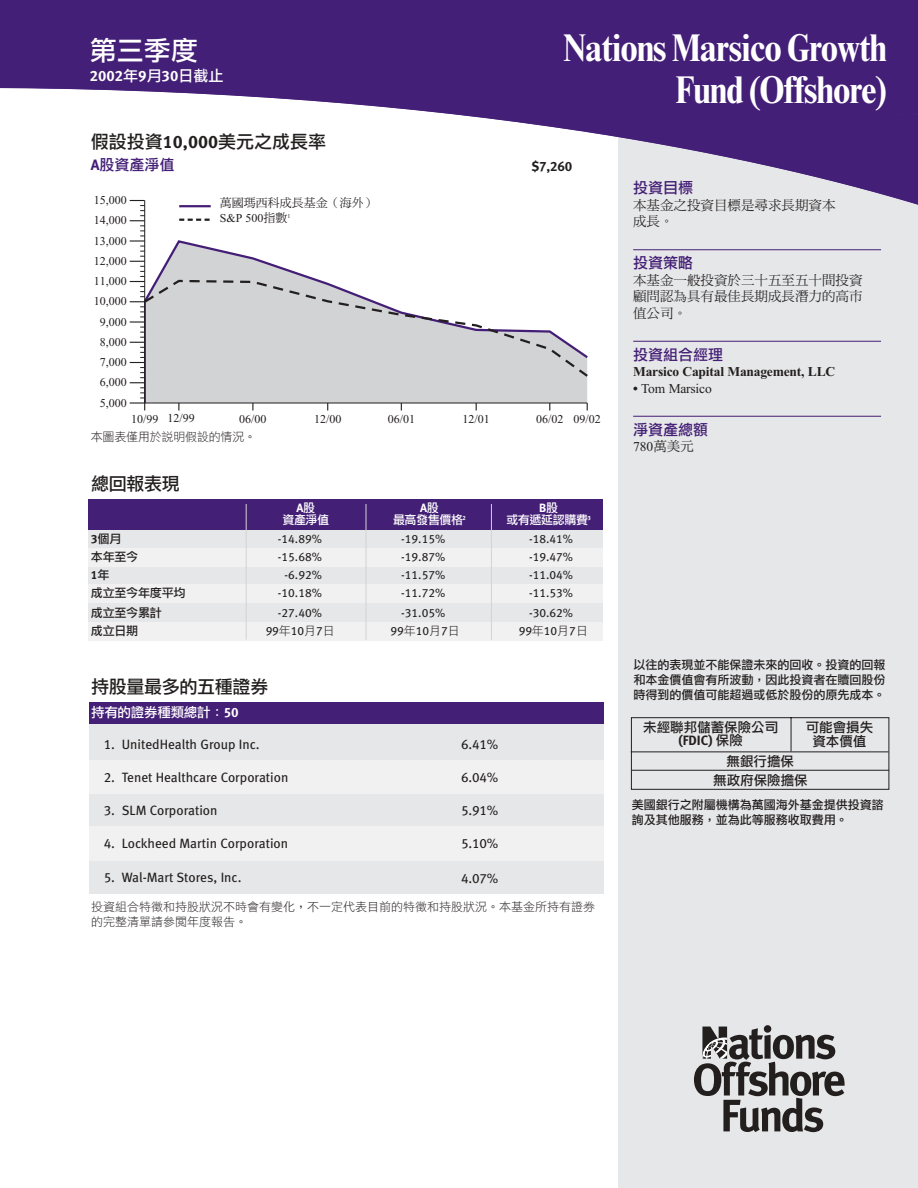
<style>
.page{position:relative;width:918px;height:1188px;background:#fff}
.page>*{position:absolute;margin:0;border:0;box-sizing:border-box;transform-origin:0 0}
.t1{font:700 condensed 39px/42px "Times New Roman";letter-spacing:-.025em;color:#fff;text-align:right}
.t2{font:27px "DF Li Hei Md HK BF";color:#fff}
.t3{font:18px "DF Li Hei Md HK BF";letter-spacing:-.015em;color:#231f1f}
.t4{font:15px "DF Li Hei Md HK BF";color:#441f76}
.t5{font:700 15px "Meta Bank";color:#fff}
.t6{font:13.5px "Meta Bank";color:#231f1f}
.t7{font:13.5px/16.5px "DF Ming Md HK BF";color:#231f1f}
.t8{font:13.5px/13.5px "DF Li Hei Md HK BF";color:#231f1f;text-align:center}
.t9{font:700 13.5px "Times";letter-spacing:-.015em;color:#231f1f}
.t10{font:13.5px "Times";letter-spacing:-.015em;color:#231f1f}
.t11{font:700 13.5px "Meta Bank";color:#231f1f}
.t12{font:13.5px "DF Li Hei Md HK BF";letter-spacing:-.015em;color:#fff}
.t13{font:12px "Meta Bank";color:#231f1f}
.t14{font:12px/15px "DF Li Hei Md HK BF";color:#231f1f}
.t15{font:12px "Times";color:#231f1f}
.t16{font:12px/15px "DF Li Hei Lt HK BF";color:#231f1f}
.t17{font:12px "DF Li Hei Md HK BF";letter-spacing:-.035em;color:#fff}
.t18{font:12px "DF Ming Md HK BF";color:#231f1f}
.t19{font:700 12px "Meta Bank";color:#fff}
.t20{font:700 12px "Meta Bank";color:#231f1f}
.s1{font-family:"DF Li Hei Md HK BF";font-weight:400}
.s2{font-family:"Meta Bank";font-weight:700}
.s3{font-style:inherit}
.s4{font-family:"DF Ming Md HK BF"}
.s5{font-family:"DF Li Hei Lt HK BF"}
.s6{font-weight:700}
</style>
<div class="page">
<div style="left:618px;top:134px;width:300px;height:1054px;background:#e6e7e8"></div>
<svg style="left:0;top:0;width:918px;height:205px;fill:#441f77"></svg>
<div style="left:467px;top:158px;width:107px;height:18px;background:#fff"></div>
<div style="left:88px;top:178px;width:518px;height:253px;background:#fff"></div>
<svg style="left:145px;top:239px;width:442px;height:164px"></svg>
<svg style="left:145px;top:279px;width:442px;height:100px"></svg>
<svg style="left:130px;top:200px;width:15px;height:211px"></svg>
<hr style="left:179px;top:205px;width:32px;height:2px;background:#441e76">
<svg style="left:179px;top:219px;width:31px;height:2px"></svg>
<hr style="left:145px;top:403px;width:442px;height:1px;background:#231f1f">
<hr style="left:144px;top:201px;width:1px;height:202px;background:#231f1f">
<hr style="left:633px;top:249px;width:248px;height:1px;background:#441f76">
<hr style="left:633px;top:341px;width:248px;height:1px;background:#441f76">
<hr style="left:633px;top:416px;width:248px;height:1px;background:#441f76">
<div style="left:89px;top:702px;width:514px;height:25px;background:#441f76"></div>
<div style="left:89px;top:724px;width:514px;height:169px;background:#e6e7e8"></div>
<div style="left:89px;top:761px;width:514px;height:33px;background:#f1f1f2"></div>
<div style="left:89px;top:827px;width:514px;height:34px;background:#f1f1f2"></div>
<svg style="left:694px;top:1025px;width:151px;height:107px"></svg>
<div style="left:89px;top:527px;width:514px;height:95px;background:#e6e7e8"></div>
<div style="left:89px;top:500px;width:514px;height:30px;background:#441f76"></div>
<div style="left:89px;top:548px;width:514px;height:19px;background:#f1f1f2"></div>
<div style="left:89px;top:584px;width:514px;height:19px;background:#f1f1f2"></div>
<div style="left:89px;top:622px;width:514px;height:18px;background:#f1f1f2"></div>
<hr style="left:246px;top:504px;width:1px;height:136px;background:#d1d3d5">
<hr style="left:366px;top:504px;width:1px;height:136px;background:#d1d3d5">
<hr style="left:491px;top:504px;width:1px;height:136px;background:#d1d3d5">
<svg style="left:631px;top:717px;width:259px;height:73px"></svg>
<hr style="left:631px;top:752px;width:258px;height:1px;background:#231f1f">
<hr style="left:632px;top:770px;width:257px;height:1px;background:#231f1f">
<h2 class="t2" style="left:90px;top:36px;width:109px">第三季度</h2>
<p class="t5" style="left:90px;top:70px;width:135px">2002<span class="s1">年</span>9<span class="s1">月</span>30<span class="s1">日截止</span></p>
<h1 class="t1" style="left:563px;top:31px;width:325px">Nations Marsico Growth<br>Fund (Offshore)</h1>
<h3 class="t3" style="left:91px;top:132px;width:237px">假設投資<span class="s2">10,000</span>美元之成長率</h3>
<p class="t4" style="left:91px;top:157px;width:85px"><span class="s2">A</span>股資產淨值</p>
<p class="t11" style="left:531px;top:161px;width:42px">$7,260</p>
<p class="t15" style="left:94px;top:196px;width:34px">15,000</p>
<p class="t15" style="left:94px;top:216px;width:34px">14,000</p>
<p class="t15" style="left:94px;top:236px;width:34px">13,000</p>
<p class="t15" style="left:94px;top:257px;width:34px">12,000</p>
<p class="t15" style="left:94px;top:277px;width:34px">11,000</p>
<p class="t15" style="left:94px;top:297px;width:34px">10,000</p>
<p class="t15" style="left:100px;top:317px;width:28px">9,000</p>
<p class="t15" style="left:100px;top:338px;width:28px">8,000</p>
<p class="t15" style="left:100px;top:358px;width:28px">7,000</p>
<p class="t15" style="left:100px;top:378px;width:28px">6,000</p>
<p class="t15" style="left:100px;top:398px;width:28px">5,000</p>
<p class="t18" style="left:220px;top:197px;width:157px">萬國<span class="s3">瑪西科</span>成長基金（海外）</p>
<p class="t15" style="left:220px;top:214px;width:72px">S&amp;P 500<span class="s4">指數</span><sup>1</sup></p>
<p class="t15" style="left:131px;top:414px;width:65px">10/99 12/99</p>
<p class="t15" style="left:239px;top:414px;width:29px">06/00</p>
<p class="t15" style="left:314px;top:414px;width:29px">12/00</p>
<p class="t15" style="left:388px;top:414px;width:29px">06/01</p>
<p class="t15" style="left:463px;top:414px;width:29px">12/01</p>
<p class="t15" style="left:536px;top:414px;width:66px">06/02 09/02</p>
<p class="t16" style="left:91px;top:430px;width:167px">本圖表僅用於說明假設的情況。</p>
<h3 class="t3" style="left:91px;top:475px;width:90px">總回報表現</h3>
<p class="t19" style="left:297px;top:504px;width:20px">A<span class="s1">股</span></p>
<p class="t17" style="left:282px;top:514px;width:48px">資產淨值</p>
<p class="t19" style="left:420px;top:504px;width:20px">A<span class="s1">股</span></p>
<p class="t17" style="left:393px;top:514px;width:74px">最高發售價格<sup>2</sup></p>
<p class="t19" style="left:539px;top:504px;width:20px">B<span class="s1">股</span></p>
<p class="t17" style="left:506px;top:514px;width:86px">或有遞延認購費<sup>3</sup></p>
<p class="t14" style="left:91px;top:532px;width:32px"><span class="s2">3</span>個月</p>
<p class="t13" style="left:278px;top:535px;width:46px">-14.89%</p>
<p class="t13" style="left:401px;top:535px;width:46px">-19.15%</p>
<p class="t13" style="left:529px;top:535px;width:46px">-18.41%</p>
<p class="t14" style="left:91px;top:550px;width:49px">本年至今</p>
<p class="t13" style="left:278px;top:553px;width:46px">-15.68%</p>
<p class="t13" style="left:401px;top:553px;width:46px">-19.87%</p>
<p class="t13" style="left:529px;top:553px;width:46px">-19.47%</p>
<p class="t20" style="left:91px;top:571px;width:20px">1<span class="s1">年</span></p>
<p class="t13" style="left:285px;top:571px;width:39px">-6.92%</p>
<p class="t13" style="left:401px;top:571px;width:46px">-11.57%</p>
<p class="t13" style="left:529px;top:571px;width:46px">-11.04%</p>
<p class="t14" style="left:91px;top:586px;width:96px">成立至今年度平均</p>
<p class="t13" style="left:278px;top:589px;width:46px">-10.18%</p>
<p class="t13" style="left:401px;top:589px;width:46px">-11.72%</p>
<p class="t13" style="left:529px;top:589px;width:46px">-11.53%</p>
<p class="t14" style="left:91px;top:605px;width:73px">成立至今累計</p>
<p class="t13" style="left:278px;top:608px;width:46px">-27.40%</p>
<p class="t13" style="left:401px;top:608px;width:46px">-31.05%</p>
<p class="t13" style="left:529px;top:608px;width:46px">-30.62%</p>
<p class="t14" style="left:91px;top:624px;width:49px">成立日期</p>
<p class="t13" style="left:266px;top:627px;width:71px">99<span class="s5">年</span>10<span class="s5">月</span>7<span class="s5">日</span></p>
<p class="t13" style="left:391px;top:627px;width:71px">99<span class="s5">年</span>10<span class="s5">月</span>7<span class="s5">日</span></p>
<p class="t13" style="left:519px;top:627px;width:71px">99<span class="s5">年</span>10<span class="s5">月</span>7<span class="s5">日</span></p>
<h3 class="t3" style="left:91px;top:678px;width:179px">持股量最多的五種證券</h3>
<p class="t12" style="left:91px;top:706px;width:149px">持有的證券種類總計：<span class="s2">50</span></p>
<p class="t6" style="left:104px;top:739px;width:158px">1. UnitedHealth Group Inc.</p>
<p class="t6" style="left:461px;top:739px;width:39px">6.41%</p>
<p class="t6" style="left:104px;top:772px;width:186px">2. Tenet Healthcare Corporation</p>
<p class="t6" style="left:104px;top:805px;width:115px">3. SLM Corporation</p>
<p class="t6" style="left:104px;top:838px;width:186px">4. Lockheed Martin Corporation</p>
<p class="t6" style="left:104px;top:873px;width:139px">5. Wal-Mart Stores, Inc.</p>
<p class="t6" style="left:461px;top:772px;width:39px">6.04%</p>
<p class="t6" style="left:461px;top:805px;width:39px">5.91%</p>
<p class="t6" style="left:461px;top:838px;width:39px">5.10%</p>
<p class="t6" style="left:461px;top:873px;width:39px">4.07%</p>
<p class="t16" style="left:91px;top:900px;width:505px">投資組合特徵和持股狀況不時會有變化，不一定代表目前的特徵和持股狀況。本基金所持有證券的完整清單請參閱年度報告。</p>
<p class="t4" style="left:633px;top:180px;width:61px">投資目標</p>
<p class="t7" style="left:633px;top:197px;width:204px">本基金<span class="s3">之</span>投資<span class="s3">目標</span>是尋求長期資本成長。</p>
<p class="t4" style="left:633px;top:255px;width:61px">投資策略</p>
<p class="t7" style="left:633px;top:272px;width:231px;text-align:justify">本基金一<span class="s3">般</span>投資於三<span class="s3">十</span>五至五<span class="s3">十間</span>投資<span class="s3">顧問認</span>為具有最<span class="s3">佳</span>長期成長潛力的高市值公司。</p>
<p class="t4" style="left:633px;top:347px;width:91px">投資組合經理</p>
<p class="t9" style="left:633px;top:367px;width:204px">Marsico Capital Management, LLC</p>
<p class="t10" style="left:633px;top:383px;width:80px"><span class="s6">•</span> Tom Marsico</p>
<p class="t4" style="left:633px;top:422px;width:76px">淨資產總額</p>
<p class="t10" style="left:633px;top:442px;width:62px">780<span class="s4">萬美元</span></p>
<p class="t14" style="left:633px;top:658px;width:254px;text-align:justify">以往的表現並不能保證未來的回收。投資的回報和本金價值會有所波動，因此投資者在贖回股份時得到的價值可能超過或低於股份的原先成本。</p>
<p class="t8" style="left:643px;top:721px;width:136px">未經聯邦儲蓄保險公司</p>
<p class="t11" style="left:678px;top:736px;width:66px">(FDIC) <span class="s1">保險</span></p>
<p class="t8" style="left:806px;top:721px;width:69px">可能會損失資本價值</p>
<p class="t8" style="left:713px;top:752px;width:96px;line-height:18.9px">無銀行擔保<br>無政府保險擔保</p>
<p class="t14" style="left:632px;top:798px;width:254px">美國銀行之附屬機構為萬國海外基金提供投資諮詢及其他服務，並為此等服務收取費用。</p>
</div>
